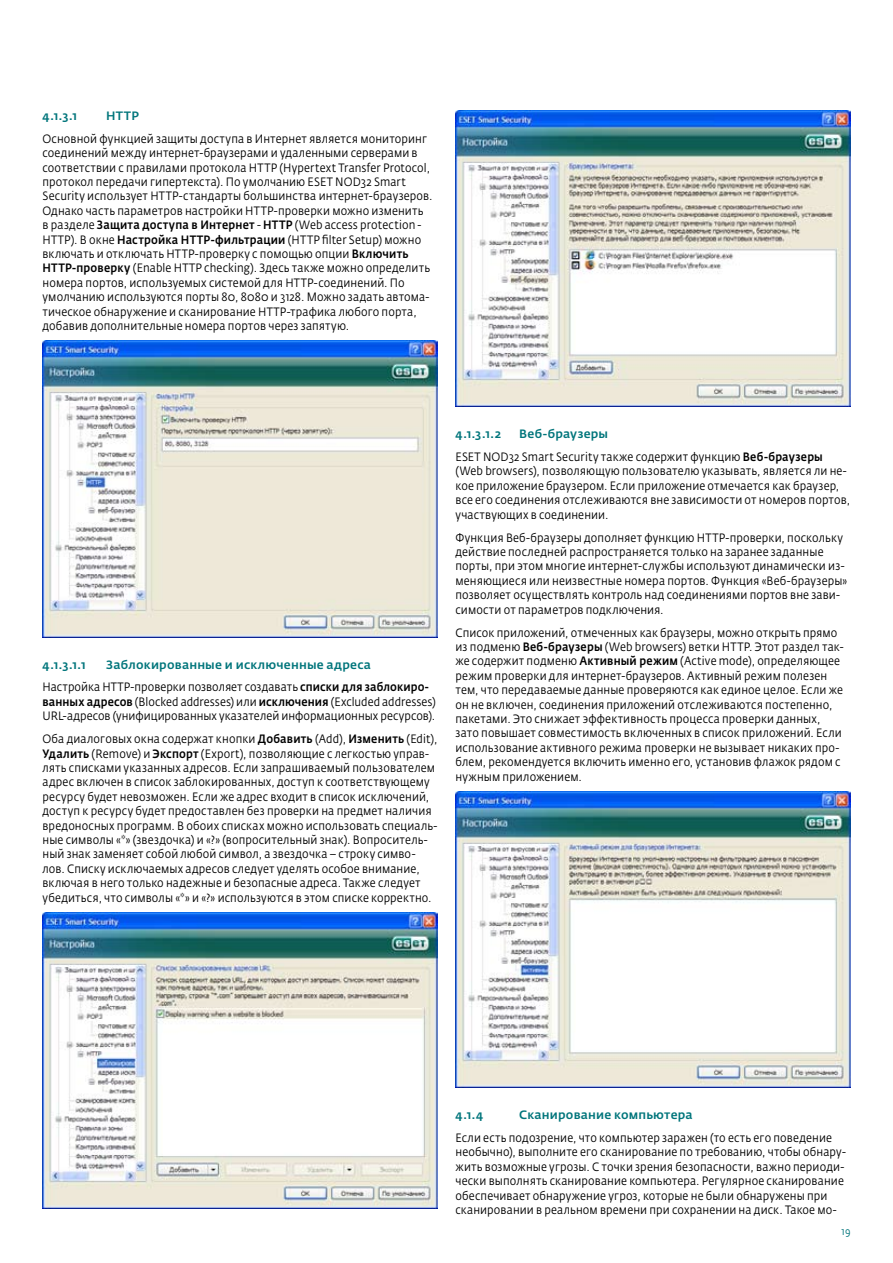
<style>
.page{position:relative;width:893px;height:1263px;background:#fff}
.page>*{position:absolute;margin:0;border:0;box-sizing:border-box;transform-origin:0 0}
.t1{font:12px/14.4px "Fedra Sans Alt Pro";letter-spacing:.01em;color:#000;scale:.9 1}
.t2{font:500 12px "Fedra Sans Alt Pro";letter-spacing:.015em;color:#00757b}
.t3{font:10.5px "Fedra Sans Alt Pro";color:#00757b;scale:.9 1}
.s1{font-weight:500}
.s2{font-weight:500;color:#00757b}
</style>
<div class="page">
<img style="left:43px;top:341px;width:395px;height:296px">
<img style="left:43px;top:912px;width:395px;height:297px">
<img style="left:455px;top:111px;width:396px;height:296px">
<img style="left:455px;top:791px;width:396px;height:296px">
<p class="t2" style="left:43px;top:108px;width:36px">4.1.3.1</p>
<p class="t2" style="left:106px;top:108px;width:34px">HTTP</p>
<p class="t1" style="left:43px;top:131px;width:435px">Основной функцией защиты доступа в Интернет является мониторинг соединений между интернет-браузерами и удаленными серверами в соответствии с правилами протокола HTTP (Hypertext Transfer Protocol, протокол передачи гипертекста). По умолчанию ESET NOD32 Smart Security использует HTTP-стандарты большинства интернет-браузеров.<br>Однако часть параметров настройки HTTP-проверки можно изменить<br>в разделе <span class="s1">Защита доступа в Интернет</span> - <span class="s1">HTTP</span> (Web access protection - HTTP). В окне <span class="s1">Настройка HTTP-фильтрации</span> (HTTP filter Setup) можно включать и отключать HTTP-проверку с помощью опции <span class="s1">Включить HTTP-проверку</span> (Enable HTTP checking). Здесь также можно определить номера портов, используемых системой для HTTP-соединений. По умолчанию используются порты 80, 8080 и 3128. Можно задать автома&shy;тическое обнаружение и сканирование HTTP-трафика любого порта, добавив дополнительные номера портов через запятую.</p>
<p class="t1" style="left:43px;top:653px;width:431px;line-height:23px;text-align:center"><span class="s2">Заблокированные и исключенные адреса<br></span>Настройка HTTP-проверки позволяет создавать <span class="s1">списки для заблокиро-</span></p>
<p class="t1" style="left:43px;top:694px;width:438px"><span class="s1">ванных адресов</span> (Blocked addresses) или <span class="s1">исключения</span> (Excluded addresses)<br>URL-адресов (унифицированных указателей информационных ресурсов).</p>
<p class="t1" style="left:43px;top:732px;width:440px">Оба диалоговых окна содержат кнопки <span class="s1">Добавить</span> (Add), <span class="s1">Изменить</span> (Edit), <span class="s1">Удалить</span> (Remove) и <span class="s1">Экспорт</span> (Export), позволяющие с легкостью управ&shy;лять списками указанных адресов. Если запрашиваемый пользователем адрес включен в список заблокированных, доступ к соответствующему ресурсу будет невозможен. Если же адрес входит в список исключений, доступ к ресурсу будет предоставлен без проверки на предмет наличия вредоносных программ. В обоих списках можно использовать специаль&shy;ные символы «*» (звездочка) и «?» (вопросительный знак). Вопроситель&shy;ный знак заменяет собой любой символ, а звездочка – строку симво&shy;лов. Списку исключаемых адресов следует уделять особое внимание, включая в него только надежные и безопасные адреса. Также следует убедиться, что символы «*» и «?» используются в этом списке корректно.</p>
<p class="t2" style="left:43px;top:657px;width:45px">4.1.3.1.1</p>
<p class="t1" style="left:455px;top:422px;width:410px;line-height:23px;text-indent:64px"><span class="s2">Веб-браузеры<br></span>ESET NOD32 Smart Security также содержит функцию <span class="s1">Веб-браузеры</span></p>
<p class="t1" style="left:455px;top:464px;width:440px">(Web browsers), позволяющую пользователю указывать, является ли не&shy;кое приложение браузером. Если приложение отмечается как браузер, все его соединения отслеживаются вне зависимости от номеров портов, участвующих в соединении.</p>
<p class="t1" style="left:455px;top:530px;width:437px">Функция Веб-браузеры дополняет функцию HTTP-проверки, поскольку действие последней распространяется только на заранее заданные порты, при этом многие интернет-службы используют динамически из&shy;меняющиеся или неизвестные номера портов. Функция «Веб-браузеры» позволяет осуществлять контроль над соединениями портов вне зави&shy;симости от параметров подключения.</p>
<p class="t1" style="left:455px;top:625px;width:433px">Список приложений, отмеченных как браузеры, можно открыть прямо из подменю <span class="s1">Веб-браузеры</span> (Web browsers) ветки HTTP. Этот раздел так&shy;же содержит подменю <span class="s1">Активный режим</span> (Active mode), определяющее режим проверки для интернет-браузеров. Активный режим полезен тем, что передаваемые данные проверяются как единое целое. Если же он не включен, соединения приложений отслеживаются постепенно, пакетами. Это снижает эффективность процесса проверки данных, зато повышает совместимость включенных в список приложений. Если использование активного режима проверки не вызывает никаких про&shy;блем, рекомендуется включить именно его, установив флажок рядом с нужным приложением.</p>
<p class="t2" style="left:455px;top:426px;width:47px">4.1.3.1.2</p>
<p class="t2" style="left:455px;top:1107px;width:29px">4.1.4</p>
<p class="t2" style="left:519px;top:1107px;width:175px">Сканирование компьютера</p>
<p class="t1" style="left:455px;top:1130px;width:435px">Если есть подозрение, что компьютер заражен (то есть его поведение необычно), выполните его сканирование по требованию, чтобы обнару&shy;жить возможные угрозы. С точки зрения безопасности, важно периоди&shy;чески выполнять сканирование компьютера. Регулярное сканирование обеспечивает обнаружение угроз, которые не были обнаружены при сканировании в реальном времени при сохранении на диск. Такое мо-</p>
<p class="t3" style="left:842px;top:1225px;width:11px">19</p>
</div>
